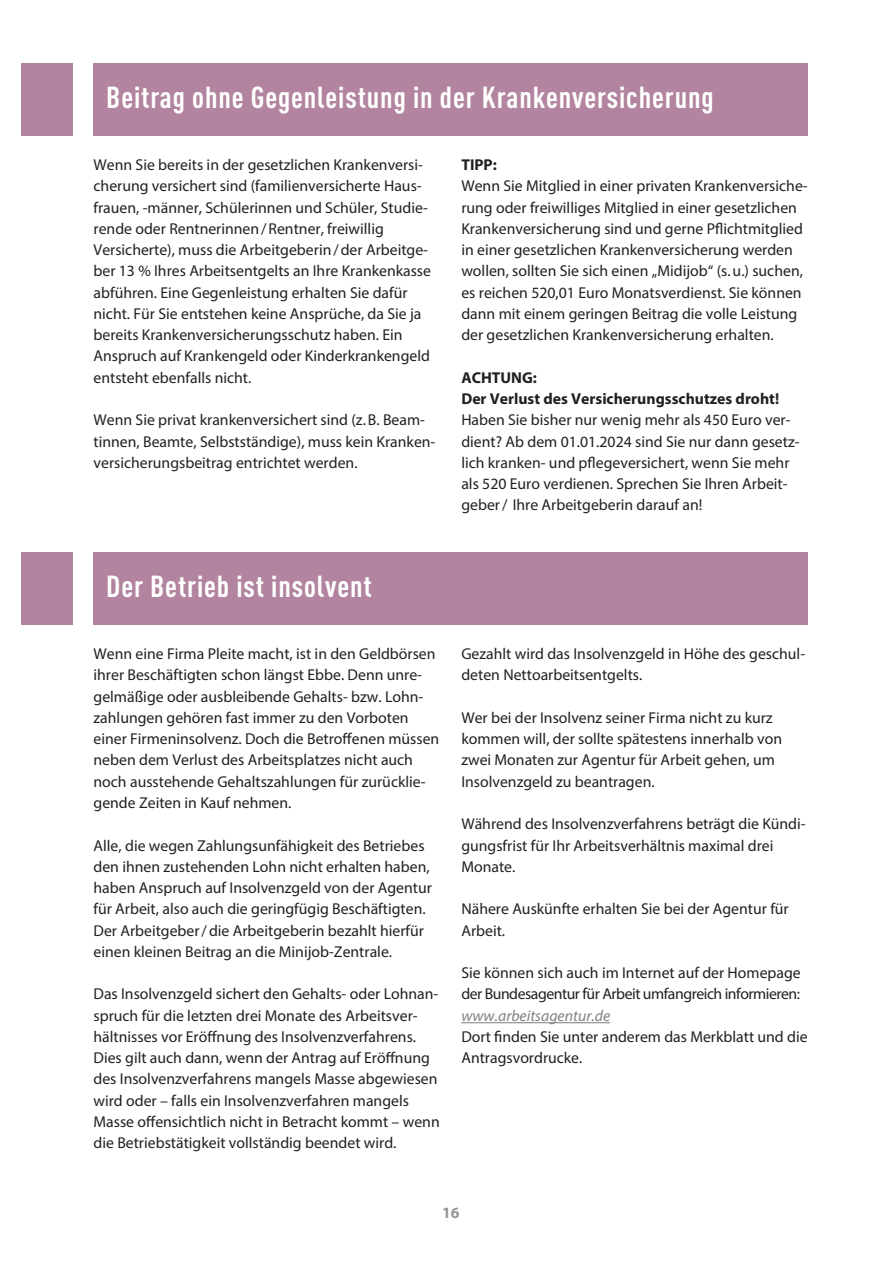
<style>
.page{position:relative;width:893px;height:1263px;background:#fff}
.page>*{position:absolute;margin:0;border:0;box-sizing:border-box;transform-origin:0 0}
.Head_1____Kapitel{font:700 condensed 30px "DINOT";letter-spacing:.03em;color:#fff}
.Head_1__Kapitel__for{font:700 condensed 30px "DINOT";letter-spacing:.03em;color:#fff}
.Text{font:15.75px/21.3px "Myriad Pro";color:#231f20}
.t1{font:700 15.75px "Myriad Pro";color:#939598}
.s1{font-weight:700}
.s2{font-style:italic;color:#808285}
</style>
<div class="page">
<div style="left:21px;top:64px;width:51px;height:72px;background:#b2849f"></div>
<div style="left:94px;top:64px;width:714px;height:72px;background:#b2849f"></div>
<div style="left:21px;top:553px;width:51px;height:72px;background:#b2849f"></div>
<div style="left:94px;top:553px;width:714px;height:72px;background:#b2849f"></div>
<hr style="left:461px;top:1022px;width:149px;height:1px;background:#808285">
<p class="Head_1____Kapitel" style="left:106px;top:79px;width:609px">Beitrag ohne Gegenleistung in der Krankenversicherung</p>
<p class="Text" style="left:94px;top:154px;width:339px">Wenn Sie bereits in der gesetzlichen Krankenversi&shy;cherung versichert sind (familienversicherte Haus&shy;frauen, -männer, Schülerinnen und Schüler, Studie&shy;rende oder Rentnerinnen/Rentner, freiwillig Versicherte), muss die Arbeitgeberin/der Arbeitge&shy;ber 13 % Ihres Arbeitsentgelts an Ihre Krankenkasse abführen. Eine Gegenleistung erhalten Sie dafür nicht. Für Sie entstehen keine Ansprüche, da Sie ja bereits Krankenversicherungsschutz haben. Ein Anspruch auf Krankengeld oder Kinderkrankengeld entsteht ebenfalls nicht.</p>
<p class="Text" style="left:94px;top:409px;width:343px">Wenn Sie privat krankenversichert sind (z.B. Beam&shy;tinnen, Beamte, Selbstständige), muss kein Kranken&shy;versicherungsbeitrag entrichtet werden.</p>
<p class="Text" style="left:461px;top:154px;width:348px"><span class="s1">TIPP:<br></span>Wenn Sie Mitglied in einer privaten Krankenversiche&shy;rung oder freiwilliges Mitglied in einer gesetzlichen Krankenversicherung sind und gerne Pflichtmitglied in einer gesetzlichen Krankenversicherung werden wollen, sollten Sie sich einen „Midijob“ (s.u.) suchen, es reichen 520,01 Euro Monatsverdienst. Sie können dann mit einem geringen Beitrag die volle Leistung der gesetzlichen Krankenversicherung erhalten.</p>
<p class="Text" style="left:461px;top:366px;width:340px"><span class="s1">ACHTUNG:<br>Der Verlust des Versicherungsschutzes droht!<br></span>Haben Sie bisher nur wenig mehr als 450 Euro ver&shy;dient? Ab dem 01.01.2024 sind Sie nur dann gesetz&shy;lich kranken- und pflegeversichert, wenn Sie mehr als 520 Euro verdienen. Sprechen Sie Ihren Arbeit&shy;geber/ Ihre Arbeitgeberin darauf an!</p>
<p class="Head_1__Kapitel__for" style="left:106px;top:568px;width:267px">Der Betrieb ist insolvent</p>
<p class="Text" style="left:94px;top:643px;width:347px">Wenn eine Firma Pleite macht, ist in den Geldbörsen ihrer Beschäftigten schon längst Ebbe. Denn unre&shy;gelmäßige oder ausbleibende Gehalts- bzw. Lohn&shy;zahlungen gehören fast immer zu den Vorboten einer Firmeninsolvenz. Doch die Betroffenen müssen neben dem Verlust des Arbeitsplatzes nicht auch noch ausstehende Gehaltszahlungen für zurücklie&shy;gende Zeiten in Kauf nehmen.</p>
<p class="Text" style="left:94px;top:834px;width:340px">Alle, die wegen Zahlungsunfähigkeit des Betriebes den ihnen zustehenden Lohn nicht erhalten haben, haben Anspruch auf Insolvenzgeld von der Agentur für Arbeit, also auch die geringfügig Beschäftigten.<br>Der Arbeitgeber/die Arbeitgeberin bezahlt hierfür einen kleinen Beitrag an die Minijob-Zentrale.</p>
<p class="Text" style="left:94px;top:983px;width:348px">Das Insolvenzgeld sichert den Gehalts- oder Lohnan&shy;spruch für die letzten drei Monate des Arbeitsver&shy;hältnisses vor Eröffnung des Insolvenzverfahrens.<br>Dies gilt auch dann, wenn der Antrag auf Eröffnung des Insolvenzverfahrens mangels Masse abgewiesen wird oder – falls ein Insolvenzverfahren mangels Masse offensichtlich nicht in Betracht kommt – wenn die Betriebstätigkeit vollständig beendet wird.</p>
<p class="Text" style="left:461px;top:643px;width:345px">Gezahlt wird das Insolvenzgeld in Höhe des geschul&shy;deten Nettoarbeitsentgelts.</p>
<p class="Text" style="left:461px;top:707px;width:322px">Wer bei der Insolvenz seiner Firma nicht zu kurz kommen will, der sollte spätestens innerhalb von zwei Monaten zur Agentur für Arbeit gehen, um Insolvenzgeld zu beantragen.</p>
<p class="Text" style="left:461px;top:813px;width:346px">Während des Insolvenzverfahrens beträgt die Kündi&shy;gungsfrist für Ihr Arbeitsverhältnis maximal drei<br>Monate.</p>
<p class="Text" style="left:461px;top:898px;width:329px">Nähere Auskünfte erhalten Sie bei der Agentur für<br>Arbeit.</p>
<p class="Text" style="left:461px;top:962px;width:348px">Sie können sich auch im Internet auf der Homepage der Bundesagentur für Arbeit umfangreich informieren: <span class="s2">www.arbeitsagentur.de<br></span>Dort finden Sie unter anderem das Merkblatt und die Antragsvordrucke.</p>
<p class="t1" style="left:442px;top:1203px;width:19px">16</p>
</div>
